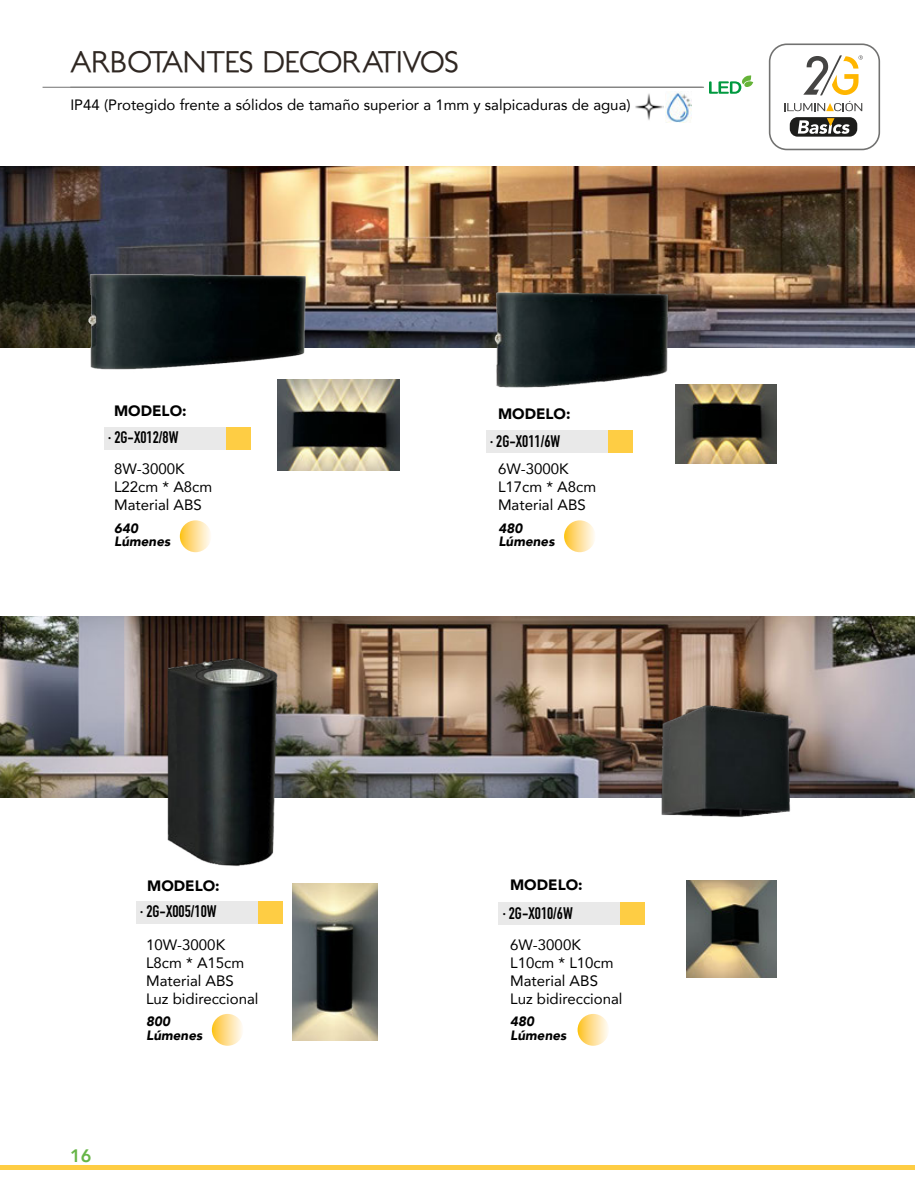
<style>
.page{position:relative;width:915px;height:1191px;background:#fff}
.page>*{position:absolute;margin:0;border:0;box-sizing:border-box;transform-origin:0 0}
.t1{font:30px "Soft Elegance";letter-spacing:-.03em;color:#2f2722}
.t2{font:800 18px "Avenir";color:#67b547}
.t3{font:700 16.5px "DIN Condensed";color:#000}
.t4{font:15px/18px "Avenir";color:#000}
.t5{font:900 15px "Avenir";color:#000}
.t6{font:italic 900 13.5px/13.5px "Avenir";color:#000}
</style>
<div class="page">
<div style="left:768px;top:43px;width:111px;height:107px;border:2px solid #727271;border-radius:17px"></div>
<svg style="left:803px;top:55px;width:59px;height:40px"></svg>
<svg style="left:784px;top:101px;width:78px;height:10px"></svg>
<div style="left:789px;top:117px;width:68px;height:20px;background:#1d1d1b;border-radius:8px"></div>
<svg style="left:797px;top:118px;width:52px;height:16px"></svg>
<hr style="left:43px;top:87px;width:659px;height:1px;background:#838382">
<svg style="left:709px;top:75px;width:44px;height:19px"></svg>
<div style="left:104px;top:427px;width:122px;height:23px;background:#e9e9e9"></div>
<div style="left:486px;top:431px;width:121px;height:22px;background:#e9e9e9"></div>
<div style="left:498px;top:902px;width:122px;height:22px;background:#e9e9e9"></div>
<img style="left:0;top:167px;width:914px;height:180px">
<img style="left:0;top:617px;width:914px;height:180px">
<img style="left:277px;top:380px;width:122px;height:90px">
<img style="left:480px;top:286px;width:196px;height:102px">
<img style="left:653px;top:694px;width:144px;height:123px">
<img style="left:70px;top:268px;width:246px;height:102px">
<img style="left:675px;top:385px;width:101px;height:78px">
<img style="left:686px;top:880px;width:90px;height:97px">
<hr style="left:0;top:1165px;width:914px;height:4px;background:#fecd44">
<hr style="left:70px;top:87px;width:633px;height:1px;background:#838382">
<div style="left:226px;top:427px;width:25px;height:23px;background:#fecd44"></div>
<div style="left:607px;top:431px;width:25px;height:22px;background:#fecd44"></div>
<div style="left:620px;top:902px;width:24px;height:22px;background:#fecd44"></div>
<svg style="left:180px;top:520px;width:31px;height:32px"></svg>
<svg style="left:564px;top:520px;width:31px;height:32px"></svg>
<div style="left:136px;top:901px;width:122px;height:23px;background:#e9e9e9"></div>
<img style="left:292px;top:883px;width:85px;height:157px">
<img style="left:159px;top:654px;width:126px;height:212px">
<div style="left:258px;top:901px;width:25px;height:23px;background:#fecd44"></div>
<svg style="left:212px;top:1014px;width:31px;height:31px"></svg>
<svg style="left:577px;top:1014px;width:31px;height:31px"></svg>
<img style="left:665px;top:92px;width:26px;height:31px">
<img style="left:635px;top:93px;width:28px;height:27px">
<h1 class="t1" style="left:70px;top:44px;width:390px">ARBOTANTES DECORATIVOS</h1>
<p class="t4" style="left:70px;top:95px;width:561px">IP44 (Protegido frente a sólidos de tamaño superior a 1mm y salpicaduras de agua)</p>
<p class="t5" style="left:114px;top:398px;width:74px">MODELO:</p>
<p class="t5" style="left:498px;top:401px;width:74px">MODELO:</p>
<p class="t3" style="left:108px;top:426px;width:72px">· 2G-X012/8W</p>
<p class="t3" style="left:490px;top:430px;width:72px">· 2G-X011/6W</p>
<p class="t4" style="left:114px;top:459px;width:100px">8W-3000K<br>L22cm * A8cm<br>Material ABS</p>
<p class="t4" style="left:498px;top:459px;width:100px">6W-3000K<br>L17cm * A8cm<br>Material ABS</p>
<p class="t6" style="left:114px;top:521px;width:58px">640<br>Lúmenes</p>
<p class="t6" style="left:498px;top:521px;width:58px">480<br>Lúmenes</p>
<p class="t5" style="left:147px;top:872px;width:74px">MODELO:</p>
<p class="t5" style="left:510px;top:871px;width:74px">MODELO:</p>
<p class="t3" style="left:140px;top:900px;width:78px">· 2G-X005/10W</p>
<p class="t3" style="left:502px;top:902px;width:72px">· 2G-X010/6W</p>
<p class="t4" style="left:146px;top:935px;width:114px">10W-3000K<br>L8cm * A15cm<br>Material ABS<br>Luz bidireccional</p>
<p class="t4" style="left:510px;top:935px;width:114px">6W-3000K<br>L10cm * L10cm<br>Material ABS<br>Luz bidireccional</p>
<p class="t2" style="left:70px;top:1142px;width:23px">16</p>
<p class="t6" style="left:146px;top:1014px;width:58px">800<br>Lúmenes</p>
<p class="t6" style="left:510px;top:1014px;width:58px">480<br>Lúmenes</p>
</div>
